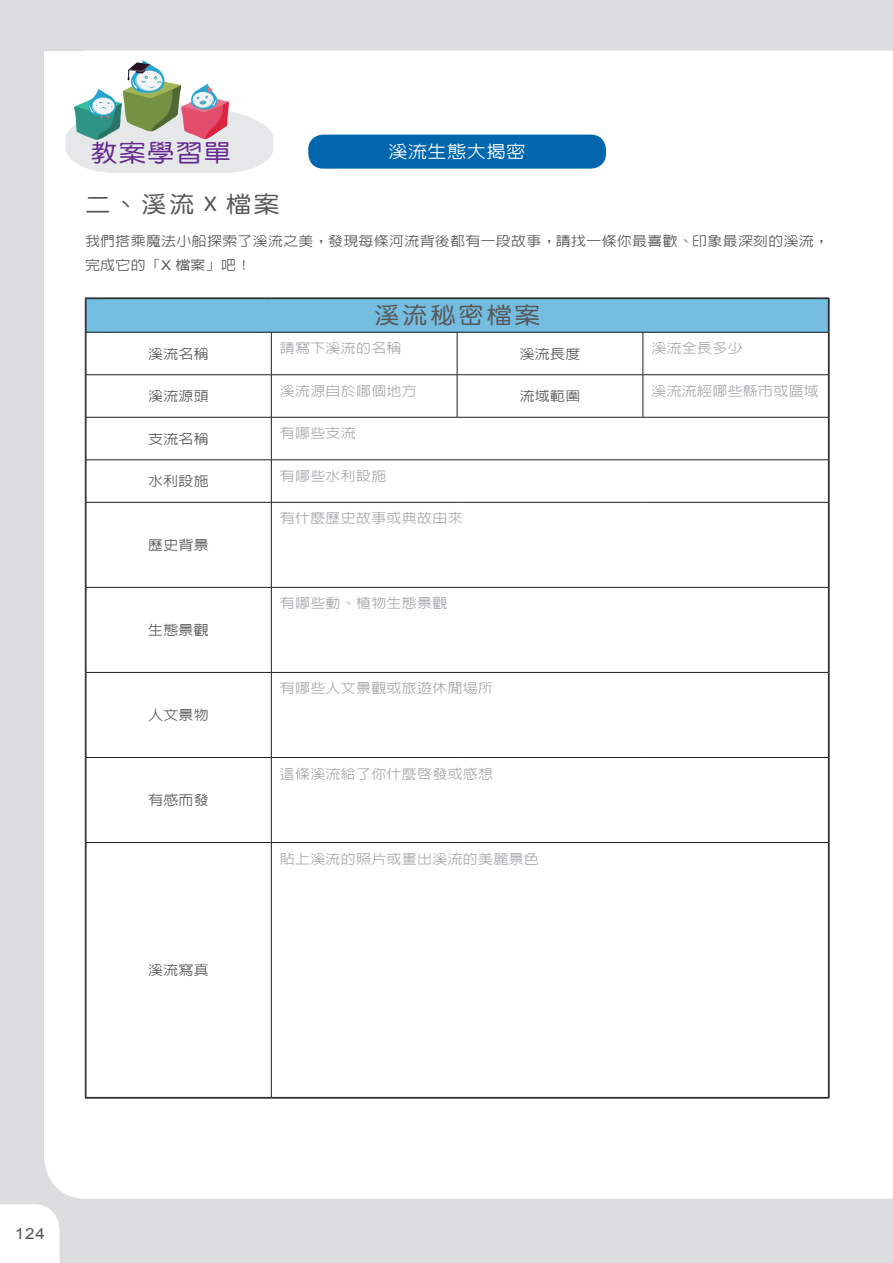
<style>
.page{position:relative;width:893px;height:1263px;background:#dcdddf}
.page>*{position:absolute;margin:0;border:0;box-sizing:border-box;transform-origin:0 0}
.t1{font:24.3px "DF Yuan Md HK BF";letter-spacing:.05em;color:#652d91;scale:1.11 1}
.小標{font:22.95px "DF Yuan Md HK BF";letter-spacing:.1em;color:#57585a;scale:1.11 1}
.大表格文w18h20_魔法小叮嚀{font:500 17.25px "Lin Gothic";letter-spacing:.025em;color:#fff;scale:1.11 1}
.t2{font:15.3px "Arial";color:#57585a;scale:1.11 1}
.表格文w14h16{font:500 13.35px "Lin Gothic";letter-spacing:.025em;color:#a8a9ad;scale:1.11 1}
.表格文w14h16-2{font:500 13.35px/24px "Lin Gothic";letter-spacing:.025em;color:#57585a;scale:1.11 1}
.s1{font-family:"Calibri"}
.s2{font-family:"Arial";font-weight:400}
</style>
<div class="page">
<div style="left:44px;top:51px;width:849px;height:1148px;background:#fff"></div>
<div style="left:44px;top:51px;width:274px;height:186px;background:#fff"></div>
<div style="left:0;top:1204px;width:60px;height:59px;background:#fff"></div>
<svg style="left:65px;top:60px;width:209px;height:113px"></svg>
<div style="left:308px;top:135px;width:298px;height:34px;background:#0166ac;border-radius:15px"></div>
<div style="left:86px;top:298px;width:743px;height:34px;background:#75bde0"></div>
<hr style="left:86px;top:298px;width:185px;height:1px;background:#231f20">
<hr style="left:85px;top:298px;width:1px;height:34px;background:#231f20">
<hr style="left:86px;top:299px;width:1px;height:33px;background:#231f20">
<hr style="left:271px;top:298px;width:186px;height:1px;background:#231f20">
<hr style="left:457px;top:298px;width:186px;height:1px;background:#231f20">
<hr style="left:643px;top:298px;width:186px;height:1px;background:#231f20">
<hr style="left:828px;top:299px;width:1px;height:33px;background:#231f20">
<hr style="left:829px;top:298px;width:1px;height:34px;background:#231f20">
<hr style="left:85px;top:332px;width:1px;height:43px;background:#231f20">
<hr style="left:86px;top:332px;width:1px;height:43px;background:#231f20">
<hr style="left:828px;top:332px;width:1px;height:43px;background:#231f20">
<hr style="left:829px;top:332px;width:1px;height:43px;background:#231f20">
<hr style="left:85px;top:375px;width:1px;height:42px;background:#231f20">
<hr style="left:86px;top:375px;width:1px;height:42px;background:#231f20">
<hr style="left:828px;top:375px;width:1px;height:42px;background:#231f20">
<hr style="left:829px;top:375px;width:1px;height:42px;background:#231f20">
<hr style="left:85px;top:417px;width:1px;height:43px;background:#231f20">
<hr style="left:86px;top:417px;width:1px;height:43px;background:#231f20">
<hr style="left:828px;top:417px;width:1px;height:43px;background:#231f20">
<hr style="left:829px;top:417px;width:1px;height:43px;background:#231f20">
<hr style="left:85px;top:460px;width:1px;height:42px;background:#231f20">
<hr style="left:86px;top:460px;width:1px;height:42px;background:#231f20">
<hr style="left:828px;top:460px;width:1px;height:42px;background:#231f20">
<hr style="left:829px;top:460px;width:1px;height:42px;background:#231f20">
<hr style="left:85px;top:502px;width:1px;height:85px;background:#231f20">
<hr style="left:86px;top:502px;width:1px;height:85px;background:#231f20">
<hr style="left:828px;top:502px;width:1px;height:85px;background:#231f20">
<hr style="left:829px;top:502px;width:1px;height:85px;background:#231f20">
<hr style="left:85px;top:587px;width:1px;height:85px;background:#231f20">
<hr style="left:86px;top:587px;width:1px;height:85px;background:#231f20">
<hr style="left:828px;top:587px;width:1px;height:85px;background:#231f20">
<hr style="left:829px;top:587px;width:1px;height:85px;background:#231f20">
<hr style="left:85px;top:672px;width:1px;height:85px;background:#231f20">
<hr style="left:86px;top:672px;width:1px;height:85px;background:#231f20">
<hr style="left:828px;top:672px;width:1px;height:85px;background:#231f20">
<hr style="left:829px;top:672px;width:1px;height:85px;background:#231f20">
<hr style="left:85px;top:757px;width:1px;height:85px;background:#231f20">
<hr style="left:86px;top:757px;width:1px;height:85px;background:#231f20">
<hr style="left:828px;top:757px;width:1px;height:85px;background:#231f20">
<hr style="left:829px;top:757px;width:1px;height:85px;background:#231f20">
<hr style="left:85px;top:842px;width:1px;height:256px;background:#231f20">
<hr style="left:86px;top:842px;width:1px;height:255px;background:#231f20">
<hr style="left:828px;top:842px;width:1px;height:255px;background:#231f20">
<hr style="left:829px;top:842px;width:1px;height:256px;background:#231f20">
<hr style="left:86px;top:1097px;width:185px;height:1px;background:#231f20">
<hr style="left:85px;top:1098px;width:186px;height:1px;background:#231f20">
<hr style="left:271px;top:1097px;width:186px;height:1px;background:#231f20">
<hr style="left:271px;top:1098px;width:186px;height:1px;background:#231f20">
<hr style="left:457px;top:1097px;width:186px;height:1px;background:#231f20">
<hr style="left:457px;top:1098px;width:186px;height:1px;background:#231f20">
<hr style="left:643px;top:1097px;width:186px;height:1px;background:#231f20">
<hr style="left:643px;top:1098px;width:186px;height:1px;background:#231f20">
<hr style="left:86px;top:332px;width:185px;height:1px;background:#231f20">
<hr style="left:271px;top:332px;width:186px;height:1px;background:#231f20">
<hr style="left:271px;top:332px;width:1px;height:42px;background:#231f20">
<hr style="left:457px;top:332px;width:186px;height:1px;background:#231f20">
<hr style="left:457px;top:332px;width:1px;height:42px;background:#231f20">
<hr style="left:643px;top:332px;width:185px;height:1px;background:#231f20">
<hr style="left:643px;top:332px;width:1px;height:42px;background:#231f20">
<hr style="left:86px;top:374px;width:185px;height:1px;background:#231f20">
<hr style="left:271px;top:374px;width:186px;height:1px;background:#231f20">
<hr style="left:271px;top:375px;width:1px;height:42px;background:#231f20">
<hr style="left:457px;top:374px;width:186px;height:1px;background:#231f20">
<hr style="left:457px;top:375px;width:1px;height:42px;background:#231f20">
<hr style="left:643px;top:374px;width:185px;height:1px;background:#231f20">
<hr style="left:643px;top:375px;width:1px;height:42px;background:#231f20">
<hr style="left:86px;top:417px;width:185px;height:1px;background:#231f20">
<hr style="left:271px;top:417px;width:186px;height:1px;background:#231f20">
<hr style="left:271px;top:417px;width:1px;height:43px;background:#231f20">
<hr style="left:457px;top:417px;width:186px;height:1px;background:#231f20">
<hr style="left:643px;top:417px;width:185px;height:1px;background:#231f20">
<hr style="left:86px;top:459px;width:185px;height:1px;background:#231f20">
<hr style="left:271px;top:459px;width:186px;height:1px;background:#231f20">
<hr style="left:271px;top:460px;width:1px;height:42px;background:#231f20">
<hr style="left:457px;top:459px;width:186px;height:1px;background:#231f20">
<hr style="left:643px;top:459px;width:185px;height:1px;background:#231f20">
<hr style="left:86px;top:502px;width:185px;height:1px;background:#231f20">
<hr style="left:271px;top:502px;width:186px;height:1px;background:#231f20">
<hr style="left:271px;top:502px;width:1px;height:85px;background:#231f20">
<hr style="left:457px;top:502px;width:186px;height:1px;background:#231f20">
<hr style="left:643px;top:502px;width:185px;height:1px;background:#231f20">
<hr style="left:86px;top:587px;width:185px;height:1px;background:#231f20">
<hr style="left:271px;top:587px;width:186px;height:1px;background:#231f20">
<hr style="left:271px;top:588px;width:1px;height:84px;background:#231f20">
<hr style="left:457px;top:587px;width:186px;height:1px;background:#231f20">
<hr style="left:643px;top:587px;width:185px;height:1px;background:#231f20">
<hr style="left:86px;top:672px;width:185px;height:1px;background:#231f20">
<hr style="left:271px;top:672px;width:186px;height:1px;background:#231f20">
<hr style="left:271px;top:673px;width:1px;height:84px;background:#231f20">
<hr style="left:457px;top:672px;width:186px;height:1px;background:#231f20">
<hr style="left:643px;top:672px;width:185px;height:1px;background:#231f20">
<hr style="left:86px;top:757px;width:185px;height:1px;background:#231f20">
<hr style="left:271px;top:757px;width:186px;height:1px;background:#231f20">
<hr style="left:271px;top:758px;width:1px;height:84px;background:#231f20">
<hr style="left:457px;top:757px;width:186px;height:1px;background:#231f20">
<hr style="left:643px;top:757px;width:185px;height:1px;background:#231f20">
<hr style="left:86px;top:842px;width:185px;height:1px;background:#231f20">
<hr style="left:271px;top:842px;width:186px;height:1px;background:#231f20">
<hr style="left:271px;top:843px;width:1px;height:254px;background:#231f20">
<hr style="left:457px;top:842px;width:186px;height:1px;background:#231f20">
<hr style="left:643px;top:842px;width:185px;height:1px;background:#231f20">
<h1 class="t1" style="left:91px;top:141px;width:128px">教案學習單</h1>
<p class="大表格文w18h20_魔法小叮嚀" style="left:388px;top:143px;width:125px">溪流生態大揭密</p>
<p class="小標" style="left:85px;top:193px;width:177px">二、溪流 <span class="s1">X</span> 檔案</p>
<p class="表格文w14h16-2" style="left:85px;top:229px;width:672px">我們搭乘魔法小船探索了溪流之美，發現每條河流背後都有一段故事，請找一條你最喜歡、印象最深刻的溪流，完成它的「<span class="s2">X</span> 檔案」吧！</p>
<p class="小標" style="left:374px;top:304px;width:151px">溪流秘密檔案</p>
<p class="表格文w14h16-2" style="left:148px;top:341px;width:56px">溪流名稱</p>
<p class="表格文w14h16" style="left:280px;top:341px;width:111px">請寫下溪流的名稱</p>
<p class="表格文w14h16-2" style="left:520px;top:341px;width:56px">溪流長度</p>
<p class="表格文w14h16" style="left:651px;top:341px;width:84px">溪流全長多少</p>
<p class="表格文w14h16-2" style="left:148px;top:384px;width:56px">溪流源頭</p>
<p class="表格文w14h16" style="left:280px;top:384px;width:125px">溪流源自於哪個地方</p>
<p class="表格文w14h16-2" style="left:520px;top:384px;width:56px">流域範圍</p>
<p class="表格文w14h16" style="left:651px;top:384px;width:152px">溪流流經哪些縣市或區域</p>
<p class="表格文w14h16-2" style="left:148px;top:426px;width:56px">支流名稱</p>
<p class="表格文w14h16" style="left:280px;top:426px;width:70px">有哪些支流</p>
<p class="表格文w14h16-2" style="left:148px;top:469px;width:56px">水利設施</p>
<p class="表格文w14h16" style="left:280px;top:469px;width:97px">有哪些水利設施</p>
<p class="表格文w14h16-2" style="left:148px;top:533px;width:56px">歷史背景</p>
<p class="表格文w14h16-2" style="left:148px;top:618px;width:56px">生態景觀</p>
<p class="表格文w14h16-2" style="left:148px;top:703px;width:56px">人文景物</p>
<p class="表格文w14h16-2" style="left:148px;top:788px;width:56px">有感而發</p>
<p class="表格文w14h16-2" style="left:148px;top:958px;width:56px">溪流寫真</p>
<p class="表格文w14h16" style="left:280px;top:511px;width:166px">有什麼歷史故事或典故由來</p>
<p class="表格文w14h16" style="left:280px;top:596px;width:152px">有哪些動、植物生態景觀</p>
<p class="表格文w14h16" style="left:280px;top:681px;width:194px">有哪些人文景觀或旅遊休閒場所</p>
<p class="表格文w14h16" style="left:280px;top:766px;width:194px">這條溪流給了你什麼啟發或感想</p>
<p class="表格文w14h16" style="left:280px;top:852px;width:235px">貼上溪流的照片或畫出溪流的美麗景色</p>
<p class="t2" style="left:15px;top:1223px;width:29px">124</p>
</div>
